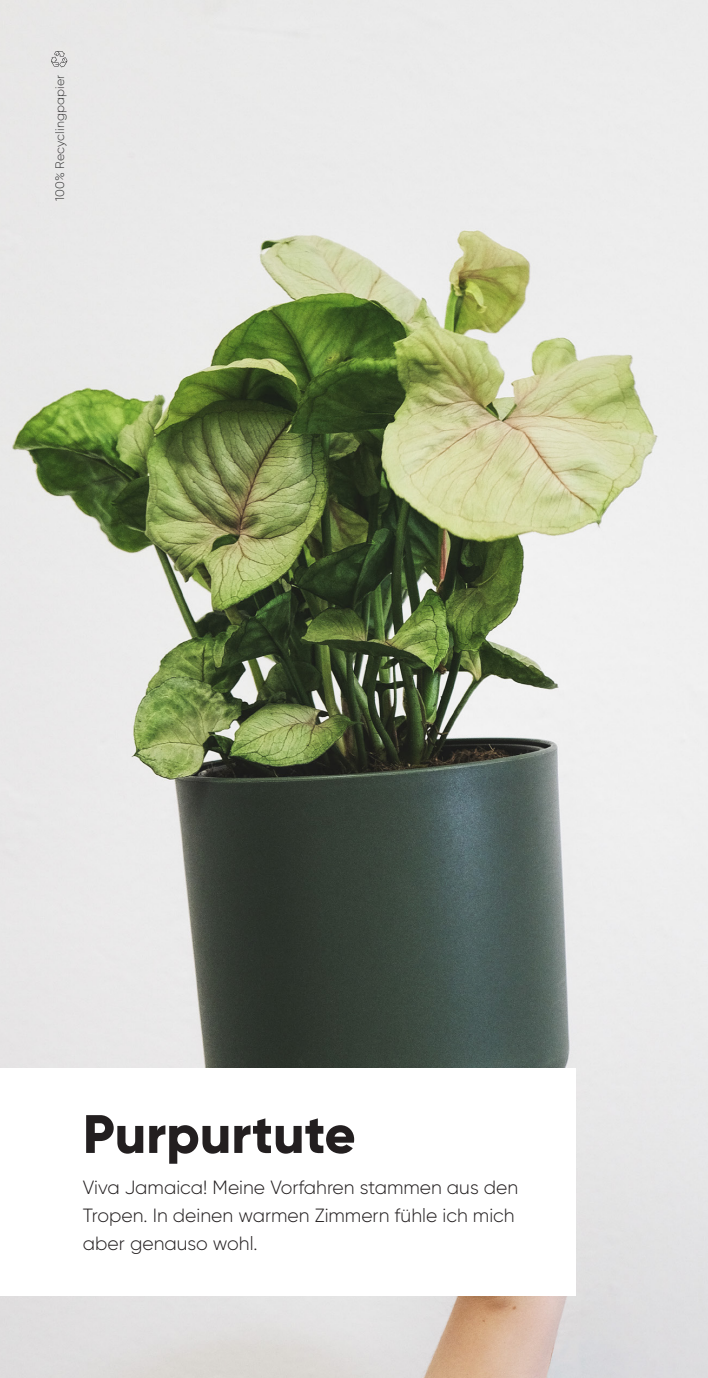
<style>
.page{position:relative;width:708px;height:1378px;background:#fff}
.page>*{position:absolute;margin:0;border:0;box-sizing:border-box;transform-origin:0 0}
.t1{font:800 54px "Gilroy";color:#231f20}
.t2{font:300 19.12px/28.1px "Gilroy";color:#231f20}
.t3{font:300 12.38px "Gilroy";letter-spacing:.01em;color:#000}
</style>
<div class="page">
<img style="left:0;top:0;width:708px;height:1378px">
<svg style="left:51px;top:51px;width:16px;height:16px"></svg>
<div style="left:0;top:1068px;width:575px;height:227px;background:#fff"></div>
<p class="t3" style="left:52px;top:201px;width:128px;rotate:-90deg">100% Recyclingpapier</p>
<p class="t1" style="left:83px;top:1100px;width:274px">Purpurtute</p>
<p class="t2" style="left:83px;top:1173px;width:437px">Viva Jamaica! Meine Vorfahren stammen aus den<br>Tropen. In deinen warmen Zimmern fühle ich mich aber genauso wohl.</p>
</div>
